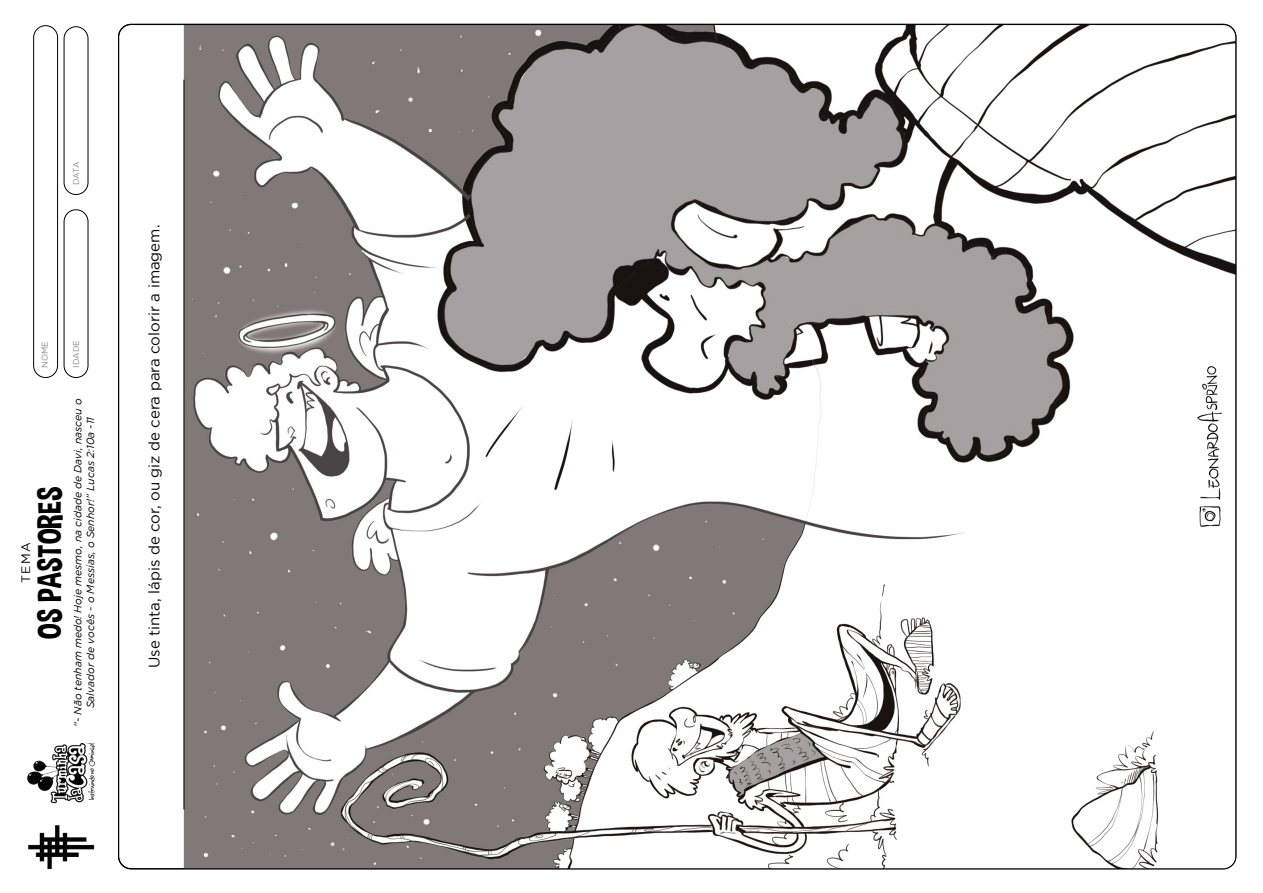
<style>
.page{position:relative;width:1263px;height:893px;background:#fff}
.page>*{position:absolute;margin:0;border:0;box-sizing:border-box;transform-origin:0 0}
.t1{font:33.15px "Dimbo";color:#000}
.t2{font:15px "Gotham";color:#000}
.t3{font:12.3px "Gotham";color:#000}
.t4{font:italic 10.5px/12.6px "Gotham";color:#000;text-align:center}
.t5{font:8.4px "Gotham";color:#878787}
</style>
<div class="page">
<div style="left:33px;top:25px;width:25px;height:353px;border:1px solid #020203;border-radius:12px"></div>
<div style="left:64px;top:209px;width:24px;height:169px;border:1px solid #020203;border-radius:12px"></div>
<div style="left:64px;top:26px;width:24px;height:169px;border:1px solid #020203;border-radius:12px"></div>
<img style="left:28px;top:825px;width:66px;height:43px">
<img style="left:28px;top:744px;width:66px;height:60px">
<img style="left:184px;top:24px;width:1052px;height:845px">
<hr style="left:184px;top:80px;width:1px;height:729px;background:#020203">
<img style="left:1196px;top:366px;width:26px;height:161px">
<p class="t5" style="left:71px;top:185px;width:25px;rotate:-90deg">DATA</p>
<p class="t5" style="left:40px;top:368px;width:28px;rotate:-90deg">NOME</p>
<p class="t5" style="left:71px;top:368px;width:29px;rotate:-90deg">IDADE</p>
<h1 class="t1" style="left:30px;top:638px;width:154px;rotate:-90deg">OS PASTORES</h1>
<p class="t3" style="left:19px;top:583px;width:42px;rotate:-90deg">TEMA</p>
<p class="t4" style="left:72px;top:727px;width:330px;rotate:-90deg">“- Não tenham medo! Hoje mesmo, na cidade de Davi, nasceu o<br>Salvador de vocês - o Messias, o Senhor!” Lucas 2:10a -11</p>
<p class="t2" style="left:146px;top:668px;width:445px;rotate:-90deg">Use tinta, lápis de cor, ou giz de cera para colorir a imagem.</p>
</div>
